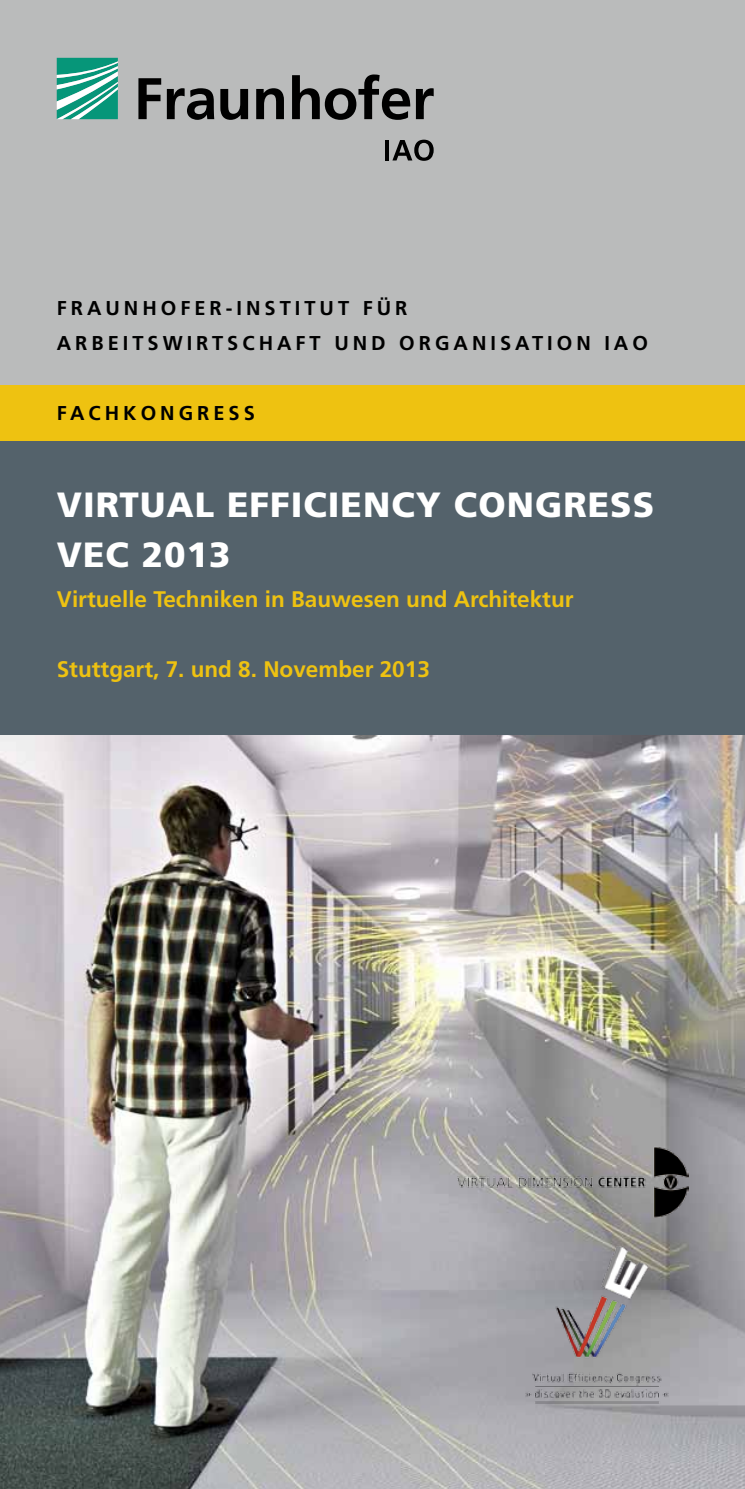
<style>
.page{position:relative;width:745px;height:1489px;background:#fff}
.page>*{position:absolute;margin:0;border:0;box-sizing:border-box;transform-origin:0 0}
.t1{font:900 35px/50px "Frutiger LT Com";letter-spacing:.03em;color:#fff}
.t2{font:700 22.5px "Frutiger LT Com";color:#eec211}
.t3{font:700 20px/35px "Frutiger LT Com";letter-spacing:.2em;color:#000}
</style>
<div class="page">
<div style="left:0;top:0;width:744px;height:385px;background:#babbbb"></div>
<div style="left:0;top:385px;width:744px;height:70px;background:#eec211"></div>
<div style="left:0;top:441px;width:744px;height:318px;background:#54626b"></div>
<img style="left:0;top:735px;width:744px;height:753px">
<img style="left:457px;top:1146px;width:230px;height:70px">
<img style="left:500px;top:1214px;width:192px;height:232px">
<svg style="left:57px;top:58px;width:61px;height:61px;background:#4fb39f"></svg>
<svg style="left:138px;top:74px;width:295px;height:46px"></svg>
<svg style="left:385px;top:140px;width:3px;height:20px"></svg>
<svg style="left:392px;top:140px;width:41px;height:21px"></svg>
<p class="t3" style="left:57px;top:291px;width:352px">FRAUNHOFER-INSTITUT FÜR<br>Ar beits</p>
<p class="t3" style="left:162px;top:326px;width:38px">wirts</p>
<p class="t3" style="left:242px;top:326px;width:33px">chaft</p>
<p class="t3" style="left:334px;top:326px;width:136px">un d Or ganisation</p>
<p class="t3" style="left:604px;top:326px;width:15px">iao</p>
<p class="t3" style="left:57px;top:396px;width:156px">Fa ch kon gress</p>
<h1 class="t1" style="left:57px;top:479px;width:598px">VIRTUAL EFFICIENCY CONGRESS<br>VEC 2013</h1>
<p class="t2" style="left:57px;top:585px;width:518px">Virtuelle Techniken in Bauwesen und Architektur</p>
<p class="t2" style="left:57px;top:655px;width:374px">Stuttgart, 7. und 8. November 2013</p>
</div>
